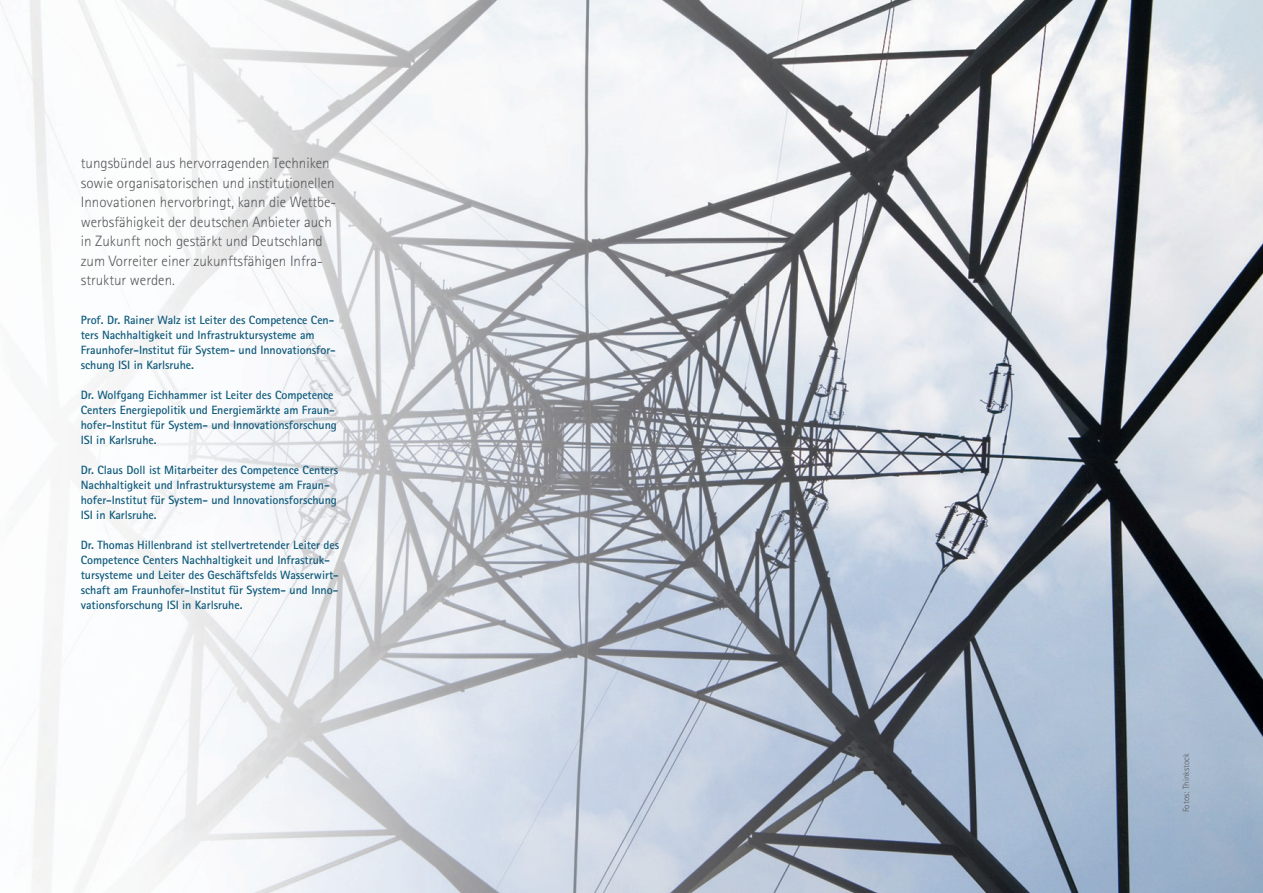
<style>
.page{position:relative;width:1263px;height:893px;background:#fff}
.page>*{position:absolute;margin:0;border:0;box-sizing:border-box;transform-origin:0 0}
.t1{font:300 15px/19.5px "Rotis Sans Serif";color:#57585a}
.t2{font:700 12px/15px "Rotis Sans Serif";letter-spacing:-.005em;color:#105b7c}
.t3{font:300 9px "Rotis Sans Serif";color:#57585a}
</style>
<div class="page">
<img style="left:0;top:0;width:1263px;height:893px">
<p class="t1" style="left:81px;top:154px;width:257px">tungsbündel aus hervorragenden Techniken sowie organisatorischen und institutionellen Innovationen hervorbringt, kann die Wettbe&shy;werbsfähigkeit der deutschen Anbieter auch in Zukunft noch gestärkt und Deutschland zum Vorreiter einer zukunftsfähigen Infra&shy;struktur werden.</p>
<p class="t2" style="left:81px;top:312px;width:257px">Prof. Dr. Rainer Walz ist Leiter des Competence Cen&shy;ters Nachhaltigkeit und Infrastruktursysteme am Fraunhofer-Institut für System- und Innovationsfor&shy;schung ISI in Karlsruhe.</p>
<p class="t2" style="left:81px;top:387px;width:258px">Dr. Wolfgang Eichhammer ist Leiter des Competence Centers Energiepolitik und Energiemärkte am Fraun&shy;hofer-Institut für System- und Innovationsforschung ISI in Karlsruhe.</p>
<p class="t2" style="left:81px;top:462px;width:259px">Dr. Claus Doll ist Mitarbeiter des Competence Centers Nachhaltigkeit und Infrastruktursysteme am Fraun&shy;hofer-Institut für System- und Innovationsforschung ISI in Karlsruhe.</p>
<p class="t2" style="left:81px;top:537px;width:260px">Dr. Thomas Hillenbrand ist stellvertretender Leiter des Competence Centers Nachhaltigkeit und Infrastruk&shy;tursysteme und Leiter des Geschäftsfelds Wasserwirt&shy;schaft am Fraunhofer-Institut für System- und Inno&shy;vationsforschung ISI in Karlsruhe.</p>
<p class="t3" style="left:1181px;top:812px;width:60px;rotate:-90deg">Fotos: Thinkstock</p>
</div>
